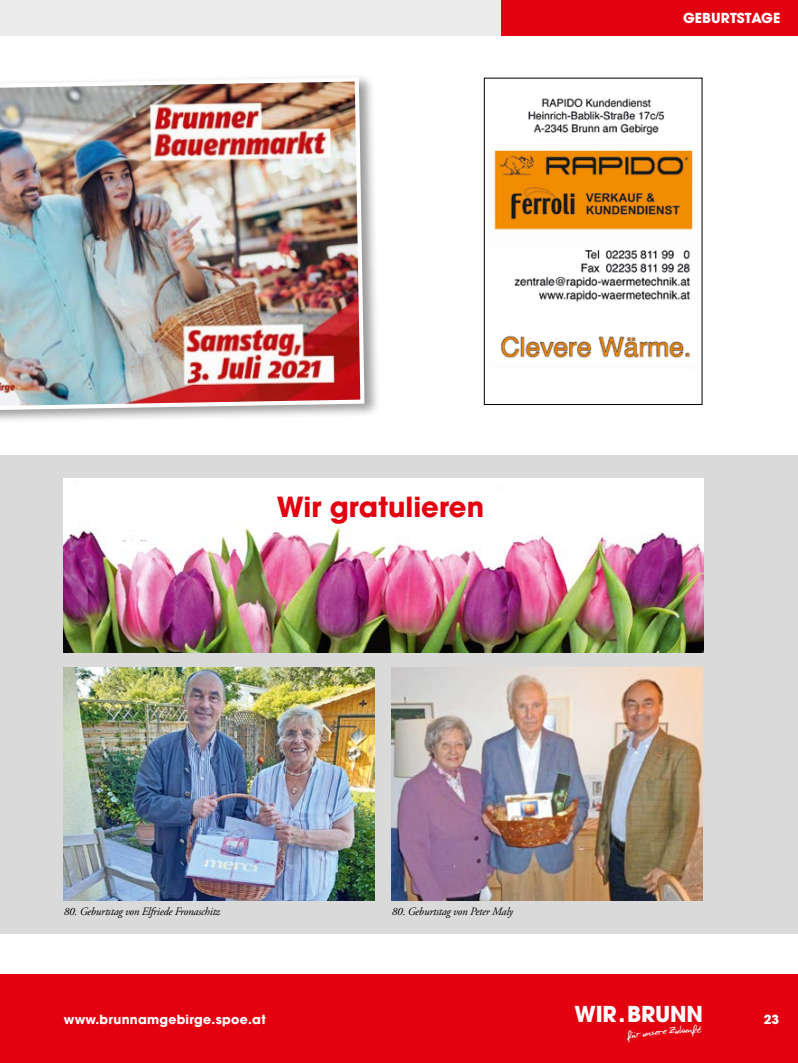
<style>
.page{position:relative;width:798px;height:1063px;background:#fff}
.page>*{position:absolute;margin:0;border:0;box-sizing:border-box;transform-origin:0 0}
.t1{font:700 27.5px "Avant Garde";color:#e3000f}
.t2{font:700 21.75px "Avant Garde";letter-spacing:-.01em;color:#fff}
.t3{font:700 13.75px "Avant Garde";color:#fff}
.t4{font:700 12.5px "Avant Garde";letter-spacing:.02em;color:#fff}
.t5{font:italic 11.25px "Adobe Garamond Pro";letter-spacing:-.02em;color:#000}
.t6{font:10px "Culture";color:#fff}
</style>
<div class="page">
<div style="left:0;top:0;width:516px;height:35px;background:#ececed"></div>
<div style="left:0;top:974px;width:797px;height:89px;background:#e3000f"></div>
<div style="left:500px;top:0;width:297px;height:35px;background:#e3000f"></div>
<div style="left:0;top:455px;width:797px;height:479px;background:#dadada"></div>
<img style="left:64px;top:667px;width:310px;height:233px">
<img style="left:392px;top:667px;width:310px;height:233px">
<img style="left:64px;top:479px;width:638px;height:174px">
<img style="left:494px;top:98px;width:199px;height:260px">
<div style="left:484px;top:78px;width:218px;height:327px;border:1px solid #000"></div>
<div style="left:0;top:73px;width:380px;height:353px;background:#000;opacity:.4"></div>
<img style="left:0;top:75px;width:366px;height:339px">
<p class="t3" style="left:683px;top:9px;width:98px">GEBURTSTAGE</p>
<h1 class="t1" style="left:276px;top:489px;width:209px">Wir gratulieren</h1>
<p class="t5" style="left:64px;top:905px;width:158px">80. Geburtstag von Elfriede Fronaschitz</p>
<p class="t5" style="left:392px;top:905px;width:123px">80. Geburtstag von Peter Maly</p>
<p class="t4" style="left:64px;top:1011px;width:203px">www.brunnamgebirge.spoe.at</p>
<h2 class="t2" style="left:574px;top:1000px;width:130px">WIR.BRUNN</h2>
<p class="t4" style="left:763px;top:1011px;width:17px">23</p>
<p class="t6" style="left:696px;top:1022px;width:6px">t</p>
</div>
